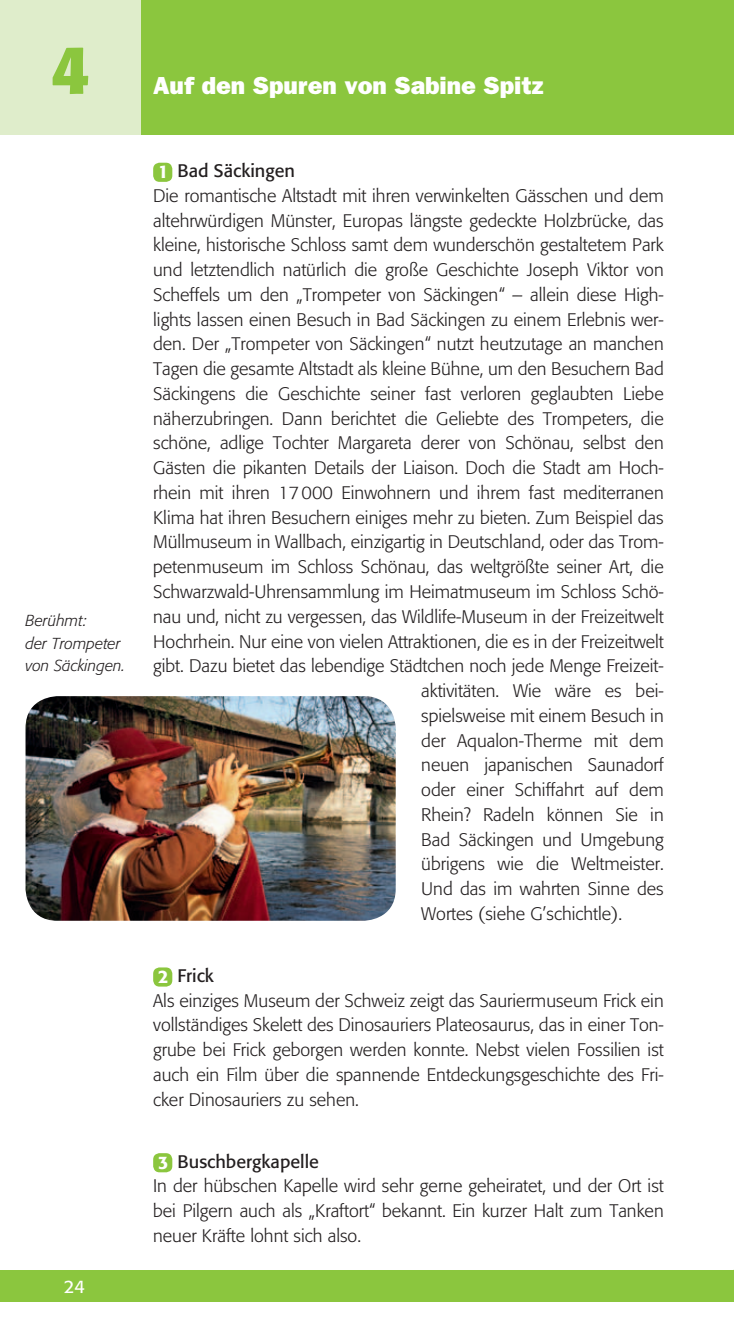
<style>
.page{position:relative;width:734px;height:1340px;background:#fff}
.page>*{position:absolute;margin:0;border:0;box-sizing:border-box;transform-origin:0 0}
.t1{font:700 67.5px "Formata";color:#8bc63e}
.t2{font:24.75px "ITC Franklin Gothic Std Hvy";color:#fff}
.t3{font:300 18px/24.8px "Formata";color:#231f20}
.t4{font:18px "Formata";color:#231f20}
.t5{font:18px "Formata";color:#fff}
.t6{font:italic 300 15.75px/22.5px "Formata";color:#231f20}
.s1{font-weight:500;color:#fff}
.s2{font-weight:400}
</style>
<div class="page">
<div style="left:0;top:0;width:733px;height:134px;background:#8bc63e"></div>
<div style="left:0;top:0;width:140px;height:134px;background:#dfedcb"></div>
<div style="left:0;top:1269px;width:733px;height:32px;background:#8bc63e"></div>
<div style="left:153px;top:163px;width:19px;height:19px;background:#8bc63e;border-radius:6px"></div>
<div style="left:153px;top:967px;width:19px;height:19px;background:#8bc63e;border-radius:6px"></div>
<div style="left:153px;top:1153px;width:19px;height:19px;background:#8bc63e;border-radius:6px"></div>
<img style="left:26px;top:696px;width:369px;height:224px;border-radius:32px">
<h1 class="t1" style="left:50px;top:40px;width:41px">4</h1>
<p class="t6" style="left:26px;top:610px;width:101px">Berühmt:<br>der Trompeter von Säckingen.</p>
<p class="t5" style="left:64px;top:1278px;width:23px">24</p>
<h2 class="t2" style="left:153px;top:76px;width:392px">Auf den Spuren von Sabine Spitz</h2>
<p class="t4" style="left:158px;top:163px;width:138px"><span class="s1">1</span> Bad Säckingen</p>
<p class="t3" style="left:153px;top:184px;width:512px">Die romantische Altstadt mit ihren verwinkelten Gässchen und dem</p>
<p class="t3" style="left:153px;top:209px;width:512px">altehrwürdigen Münster, Europas längste gedeckte Holzbrücke, das</p>
<p class="t3" style="left:153px;top:234px;width:512px">kleine, historische Schloss samt dem wunderschön gestaltetem Park</p>
<p class="t3" style="left:153px;top:259px;width:512px">und letztendlich natürlich die große Geschichte Joseph Viktor von</p>
<p class="t3" style="left:153px;top:283px;width:512px">Scheffels um den „Trompeter von Säckingen“ – allein diese High-</p>
<p class="t3" style="left:153px;top:308px;width:512px">lights lassen einen Besuch in Bad Säckingen zu einem Erlebnis wer-</p>
<p class="t3" style="left:153px;top:333px;width:512px">den. Der „Trompeter von Säckingen“ nutzt heutzutage an manchen</p>
<p class="t3" style="left:153px;top:358px;width:512px">Tagen die gesamte Altstadt als kleine Bühne, um den Besuchern Bad</p>
<p class="t3" style="left:153px;top:382px;width:512px">Säckingens die Geschichte seiner fast verloren geglaubten Liebe</p>
<p class="t3" style="left:153px;top:407px;width:512px">näherzubringen. Dann berichtet die Geliebte des Trompeters, die</p>
<p class="t3" style="left:153px;top:432px;width:512px">schöne, adlige Tochter Margareta derer von Schönau, selbst den</p>
<p class="t3" style="left:153px;top:457px;width:512px">Gästen die pikanten Details der Liaison. Doch die Stadt am Hoch-</p>
<p class="t3" style="left:153px;top:481px;width:512px">rhein mit ihren 17 000 Einwohnern und ihrem fast mediterranen</p>
<p class="t3" style="left:153px;top:506px;width:512px">Klima hat ihren Besuchern einiges mehr zu bieten. Zum Beispiel das</p>
<p class="t3" style="left:153px;top:531px;width:512px">Müllmuseum in Wallbach, einzigartig in Deutschland, oder das Trom-</p>
<p class="t3" style="left:153px;top:556px;width:512px">petenmuseum im Schloss Schönau, das weltgrößte seiner Art, die</p>
<p class="t3" style="left:153px;top:580px;width:512px">Schwarzwald-Uhrensammlung im Heimatmuseum im Schloss Schö-</p>
<p class="t3" style="left:153px;top:605px;width:512px">nau und, nicht zu vergessen, das Wildlife-Museum in der Freizeitwelt</p>
<p class="t3" style="left:153px;top:630px;width:512px">Hochrhein. Nur eine von vielen Attraktionen, die es in der Freizeitwelt</p>
<p class="t3" style="left:153px;top:655px;width:512px">gibt. Dazu bietet das lebendige Städtchen noch jede Menge Freizeit-</p>
<p class="t3" style="left:421px;top:679px;width:244px">aktivitäten. Wie wäre es bei-</p>
<p class="t3" style="left:421px;top:704px;width:244px">spielsweise mit einem Besuch in</p>
<p class="t3" style="left:421px;top:729px;width:244px">der Aqualon-Therme mit dem</p>
<p class="t3" style="left:421px;top:754px;width:244px">neuen japanischen Saunadorf</p>
<p class="t3" style="left:421px;top:778px;width:244px">oder einer Schiffahrt auf dem</p>
<p class="t3" style="left:421px;top:803px;width:244px">Rhein? Radeln können Sie in</p>
<p class="t3" style="left:421px;top:828px;width:244px">Bad Säckingen und Umgebung</p>
<p class="t3" style="left:421px;top:853px;width:244px">übrigens wie die Weltmeister.</p>
<p class="t3" style="left:421px;top:877px;width:244px">Und das im wahrten Sinne des</p>
<p class="t3" style="left:421px;top:902px;width:202px">Wortes (siehe G’schichtle).</p>
<p class="t3" style="left:153px;top:964px;width:512px"><span class="s1">2</span> <span class="s2">Frick<br></span>Als einziges Museum der Schweiz zeigt das Sauriermuseum Frick ein vollständiges Skelett des Dinosauriers Plateosaurus, das in einer Ton&shy;grube bei Frick geborgen werden konnte. Nebst vielen Fossilien ist auch ein Film über die spannende Entdeckungsgeschichte des Fri&shy;cker Dinosauriers zu sehen.</p>
<p class="t3" style="left:153px;top:1150px;width:512px"><span class="s1">3</span> <span class="s2">Buschbergkapelle<br></span>In der hübschen Kapelle wird sehr gerne geheiratet, und der Ort ist bei Pilgern auch als „Kraftort“ bekannt. Ein kurzer Halt zum Tanken neuer Kräfte lohnt sich also.</p>
</div>
